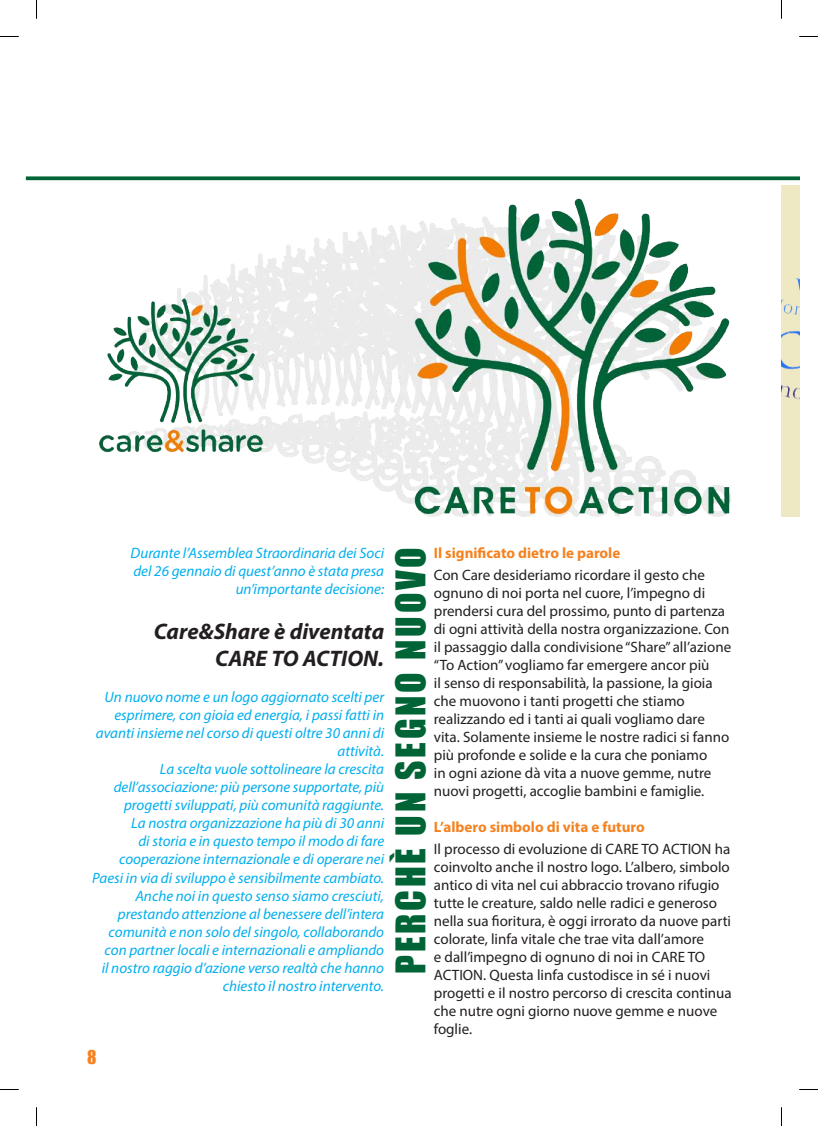
<style>
.page{position:relative;width:818px;height:1126px;background:#fff}
.page>*{position:absolute;margin:0;border:0;box-sizing:border-box;transform-origin:0 0}
.t1{font:37.5px "Impact";letter-spacing:.075em;color:#006436}
.t2{font:italic 700 22.5px/27px "Myriad Pro";color:#231f20;text-align:right}
.t3{font:17.5px "Impact";color:#f58220}
.t4{font:15px/18px "Myriad Pro";color:#231f20}
.t5{font:italic 15px/18px "Myriad Pro";color:#00aeef;text-align:right}
.t6{font:700 15px "Myriad Pro";color:#f58220}
</style>
<div class="page">
<svg style="left:26px;top:176px;width:772px;height:4px;fill:#006436"></svg>
<img style="left:100px;top:198px;width:631px;height:318px">
<div style="left:781px;top:185px;width:17px;height:331px;background:#eee8c3"></div>
<svg style="left:0;top:36px;width:19px;height:1px"></svg>
<svg style="left:799px;top:36px;width:18px;height:1px"></svg>
<svg style="left:0;top:1089px;width:19px;height:1px"></svg>
<svg style="left:799px;top:1089px;width:18px;height:1px"></svg>
<svg style="left:36px;top:0;width:1px;height:19px"></svg>
<svg style="left:36px;top:1107px;width:1px;height:18px"></svg>
<h1 class="t1" style="left:381px;top:973px;width:428px;rotate:-90deg">PERCHÈ UN SEGNO NUOVO</h1>
<p class="t6" style="left:433px;top:543px;width:188px">Il significato dietro le parole</p>
<p class="t5" style="left:130px;top:544px;width:255px">Durante l’Assemblea Straordinaria dei Soci del 26 gennaio di quest’anno è stata presa un’importante decisione:</p>
<h2 class="t2" style="left:153px;top:617px;width:232px">Care&amp;Share è diventata<br>CARE TO ACTION.</h2>
<p class="t5" style="left:92px;top:688px;width:293px">Un nuovo nome e un logo aggiornato scelti per esprimere, con gioia ed energia, i passi fatti in avanti insieme nel corso di questi oltre 30 anni di attività.<br>La scelta vuole sottolineare la crescita dell’associazione: più persone supportate, più progetti sviluppati, più comunità raggiunte.<br>La nostra organizzazione ha più di 30 anni<br>di storia e in questo tempo il modo di fare cooperazione internazionale e di operare nei Paesi in via di sviluppo è sensibilmente cambiato.<br>Anche noi in questo senso siamo cresciuti, prestando attenzione al benessere dell’intera comunità e non solo del singolo, collaborando con partner locali e internazionali e ampliando<br>il nostro raggio d’azione verso realtà che hanno chiesto il nostro intervento.</p>
<p class="t4" style="left:433px;top:565px;width:299px">Con Care desideriamo ricordare il gesto che ognuno di noi porta nel cuore, l’impegno di prendersi cura del prossimo, punto di partenza di ogni attività della nostra organizzazione. Con il passaggio dalla condivisione “Share” all’azione “To Action” vogliamo far emergere ancor più<br>il senso di responsabilità, la passione, la gioia che muovono i tanti progetti che stiamo realizzando ed i tanti ai quali vogliamo dare vita. Solamente insieme le nostre radici si fanno più profonde e solide e la cura che poniamo<br>in ogni azione dà vita a nuove gemme, nutre nuovi progetti, accoglie bambini e famiglie.</p>
<p class="t6" style="left:433px;top:817px;width:212px">L’albero simbolo di vita e futuro</p>
<p class="t4" style="left:433px;top:839px;width:299px">Il processo di evoluzione di CARE TO ACTION ha coinvolto anche il nostro logo. L’albero, simbolo antico di vita nel cui abbraccio trovano rifugio tutte le creature, saldo nelle radici e generoso nella sua fioritura, è oggi irrorato da nuove parti colorate, linfa vitale che trae vita dall’amore<br>e dall’impegno di ognuno di noi in CARE TO ACTION. Questa linfa custodisce in sé i nuovi progetti e il nostro percorso di crescita continua che nutre ogni giorno nuove gemme e nuove foglie.</p>
<p class="t3" style="left:87px;top:1043px;width:11px">8</p>
</div>
